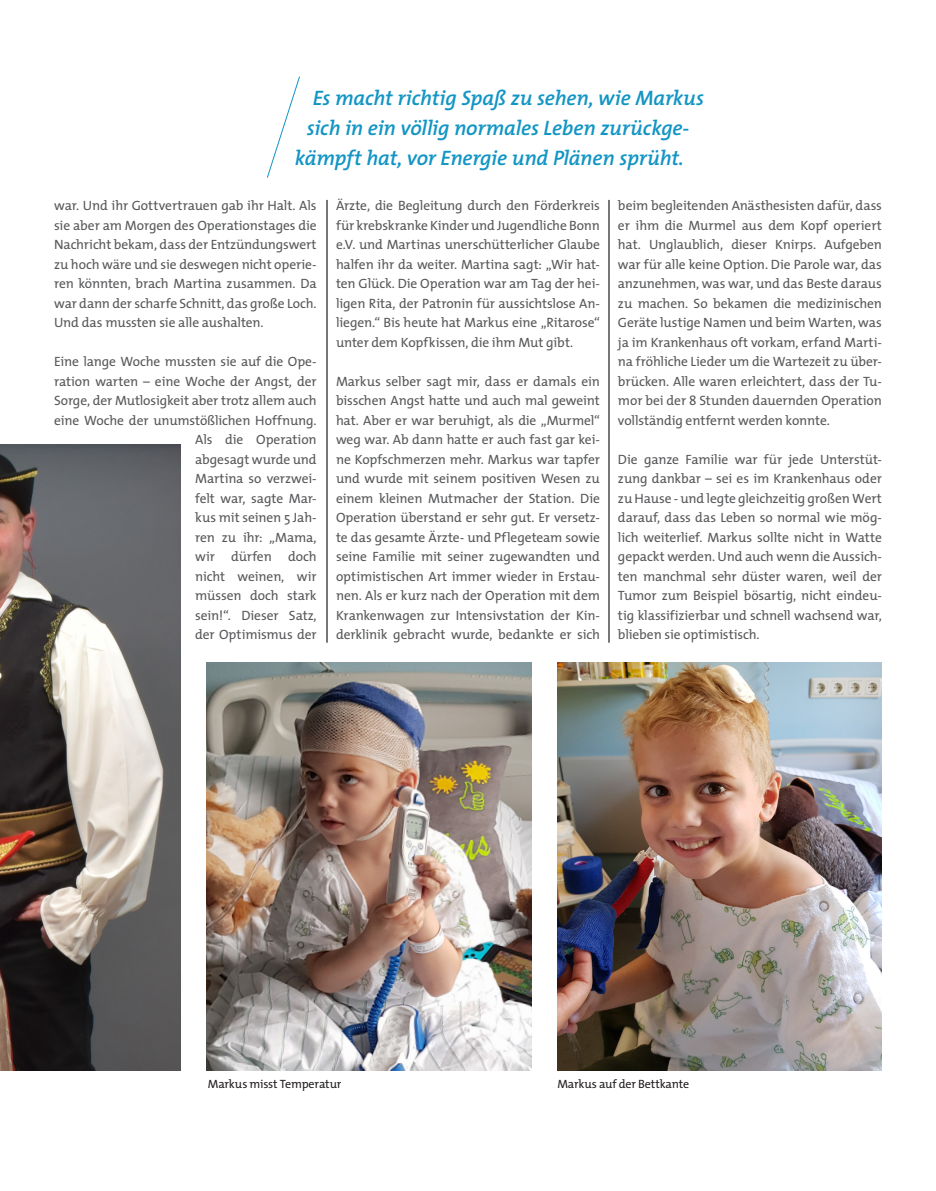
<style>
.page{position:relative;width:936px;height:1191px;background:#fff}
.page>*{position:absolute;margin:0;border:0;box-sizing:border-box;transform-origin:0 0}
.t1{font:italic 600 21px "The Mix";letter-spacing:-.01em;color:#1295c4}
.Interview_Fragen{font:13.5px/19.5px "The Mix";letter-spacing:-.01em;color:#57585a;text-align:justify}
.Interview_Fragen-2{font:12px "The Mix";letter-spacing:-.015em;color:#231f20}
</style>
<div class="page">
<svg style="left:267px;top:76px;width:33px;height:102px"></svg>
<hr style="left:326px;top:200px;width:1px;height:442px;background:#57585a">
<hr style="left:608px;top:200px;width:1px;height:442px;background:#57585a">
<img style="left:0;top:444px;width:180px;height:626px">
<img style="left:207px;top:662px;width:324px;height:408px">
<img style="left:557px;top:662px;width:324px;height:408px">
<p class="t1" style="left:313px;top:80px;width:392px">Es macht richtig Spaß zu sehen, wie Markus</p>
<p class="t1" style="left:307px;top:110px;width:384px">sich in ein völlig normales Leben zurückge-</p>
<p class="t1" style="left:295px;top:140px;width:390px">kämpft hat, vor Energie und Plänen sprüht.</p>
<p class="Interview_Fragen" style="left:54px;top:195px;width:264px">war. Und ihr Gottvertrauen gab ihr Halt. Als sie aber am Morgen des Operationstages die Nachricht bekam, dass der Entzündungswert zu hoch wäre und sie deswegen nicht operie&shy;ren könnten, brach Martina zusammen. Da war dann der scharfe Schnitt, das große Loch.<br>Und das mussten sie alle aushalten.</p>
<p class="Interview_Fragen" style="left:54px;top:351px;width:264px;text-align:right">Eine lange Woche mussten sie auf die Ope&shy;ration warten – eine Woche der Angst, der<br>Sorge, der Mutlosigkeit aber trotz allem auch eine Woche der unumstößlichen Hoffnung.<br>Als die Operation<br>abgesagt wurde und<br>Martina so verzwei-<br>felt war, sagte Mar-<br>kus mit seinen 5 Jah-<br>ren zu ihr: „Mama,<br>wir dürfen doch<br>nicht weinen, wir<br>müssen doch stark<br>sein!“. Dieser Satz,<br>der Optimismus der</p>
<p class="Interview_Fragen" style="left:336px;top:195px;width:265px">Ärzte, die Begleitung durch den Förderkreis für krebskranke Kinder und Jugendliche Bonn e.V. und Martinas unerschütterlicher Glaube halfen ihr da weiter. Martina sagt: „Wir hat&shy;ten Glück. Die Operation war am Tag der hei&shy;ligen Rita, der Patronin für aussichtslose An&shy;liegen.“ Bis heute hat Markus eine „Ritarose“ unter dem Kopfkissen, die ihm Mut gibt.</p>
<p class="Interview_Fragen" style="left:336px;top:371px;width:265px">Markus selber sagt mir, dass er damals ein bisschen Angst hatte und auch mal geweint hat. Aber er war beruhigt, als die „Murmel“ weg war. Ab dann hatte er auch fast gar kei&shy;ne Kopfschmerzen mehr. Markus war tapfer und wurde mit seinem positiven Wesen zu einem kleinen Mutmacher der Station. Die Operation überstand er sehr gut. Er versetz&shy;te das gesamte Ärzte- und Pflegeteam sowie seine Familie mit seiner zugewandten und optimistischen Art immer wieder in Erstau&shy;nen. Als er kurz nach der Operation mit dem Krankenwagen zur Intensivstation der Kin&shy;derklinik gebracht wurde, bedankte er sich</p>
<p class="Interview_Fragen" style="left:618px;top:195px;width:265px">beim begleitenden Anästhesisten dafür, dass er ihm die Murmel aus dem Kopf operiert hat. Unglaublich, dieser Knirps. Aufgeben war für alle keine Option. Die Parole war, das anzunehmen, was war, und das Beste daraus zu machen. So bekamen die medizinischen Geräte lustige Namen und beim Warten, was ja im Krankenhaus oft vorkam, erfand Marti&shy;na fröhliche Lieder um die Wartezeit zu über&shy;brücken. Alle waren erleichtert, dass der Tu&shy;mor bei der 8 Stunden dauernden Operation vollständig entfernt werden konnte.</p>
<p class="Interview_Fragen" style="left:618px;top:449px;width:265px">Die ganze Familie war für jede Unterstüt&shy;zung dankbar – sei es im Krankenhaus oder zu Hause - und legte gleichzeitig großen Wert darauf, dass das Leben so normal wie mög&shy;lich weiterlief. Markus sollte nicht in Watte gepackt werden. Und auch wenn die Aussich&shy;ten manchmal sehr düster waren, weil der Tumor zum Beispiel bösartig, nicht eindeu&shy;tig klassifizierbar und schnell wachsend war, blieben sie optimistisch.</p>
<p class="Interview_Fragen-2" style="left:208px;top:1073px;width:135px">Markus misst Temperatur</p>
<p class="Interview_Fragen-2" style="left:557px;top:1073px;width:133px">Markus auf der Bettkante</p>
</div>
